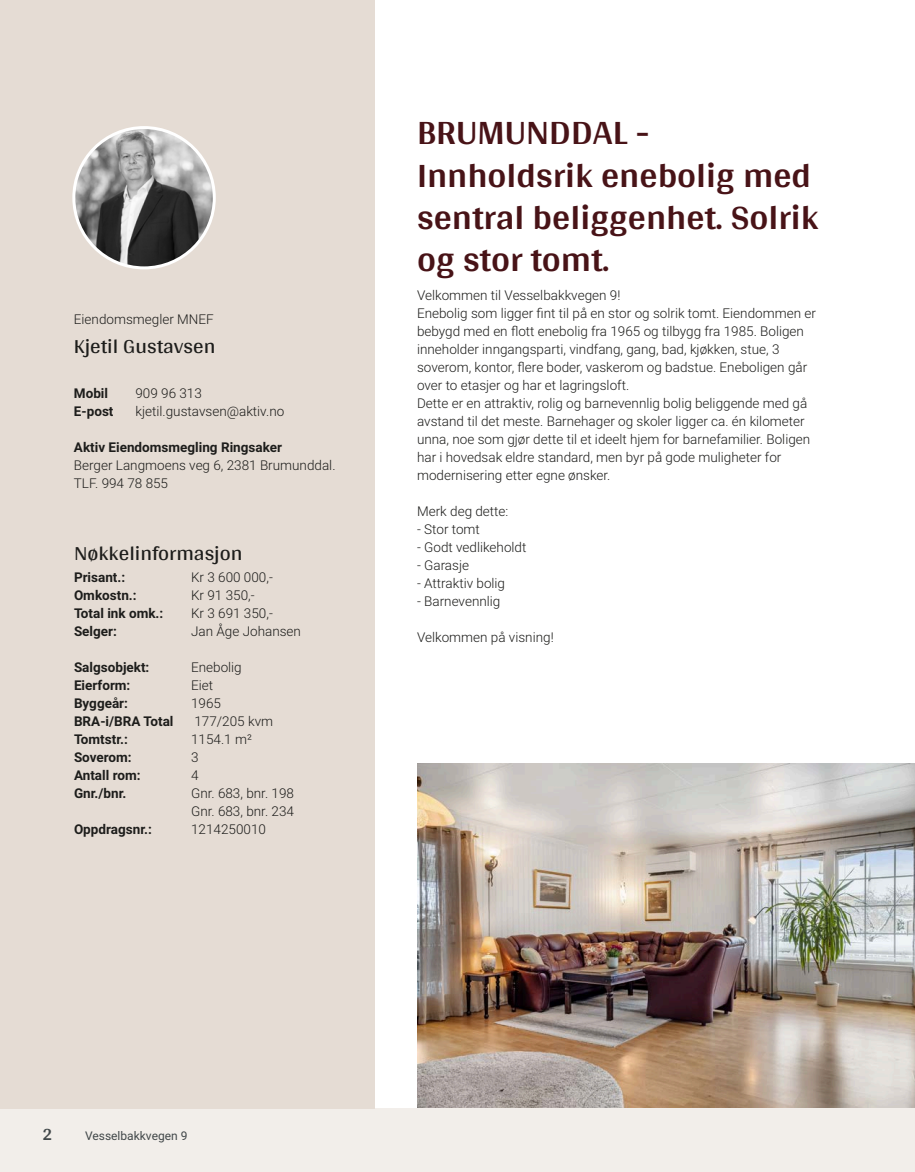
<style>
.page{position:relative;width:915px;height:1172px;background:#fff}
.page>*{position:absolute;margin:0;border:0;box-sizing:border-box;transform-origin:0 0}
.t1{font:700 36px/42px "Arya";color:#481317}
.t2{font:21px "Arya";color:#1d1d1b}
.t3{font:700 18px "Arya";color:#414749}
.t4{font:300 13.5px/18px "Roboto Vitec";color:#1d1d1b}
.t5{font:700 13.5px "Roboto Vitec";color:#1d1d1b}
.t6{font:12px "Roboto Vitec";color:#414749}
</style>
<div class="page">
<div style="left:0;top:1108px;width:914px;height:64px;background:#f2eeea"></div>
<div style="left:0;top:0;width:374px;height:1108px;background:#e5dcd4"></div>
<img style="left:74px;top:128px;width:140px;height:140px;border-radius:70px">
<div style="left:72px;top:126px;width:144px;height:143px;border:3px solid #fff;border-radius:50%"></div>
<img style="left:417px;top:764px;width:497px;height:344px">
<p class="t4" style="left:74px;top:309px;width:141px">Eiendomsmegler MNEF</p>
<h2 class="t2" style="left:74px;top:333px;width:143px">Kjetil Gustavsen</h2>
<p class="t5" style="left:74px;top:384px;width:36px">Mobil</p>
<p class="t4" style="left:135px;top:384px;width:68px">909 96 313</p>
<p class="t5" style="left:74px;top:402px;width:41px">E‑post</p>
<p class="t4" style="left:135px;top:402px;width:150px">kjetil.gustavsen@aktiv.no</p>
<p class="t5" style="left:74px;top:438px;width:209px">Aktiv Eiendomsmegling Ringsaker</p>
<p class="t4" style="left:74px;top:456px;width:263px">Berger Langmoens veg 6, 2381 Brumunddal.<br>TLF. 994 78 855</p>
<h2 class="t2" style="left:74px;top:541px;width:170px">Nøkkelinformasjon</h2>
<p class="t5" style="left:74px;top:568px;width:53px">Prisant.:</p>
<p class="t4" style="left:191px;top:568px;width:83px">Kr 3 600 000,‑</p>
<p class="t5" style="left:74px;top:586px;width:64px">Omkostn.:</p>
<p class="t4" style="left:191px;top:586px;width:65px">Kr 91 350,‑</p>
<p class="t5" style="left:74px;top:604px;width:91px">Total ink omk.:</p>
<p class="t4" style="left:191px;top:604px;width:83px">Kr 3 691 350,‑</p>
<p class="t5" style="left:74px;top:622px;width:44px">Selger:</p>
<p class="t4" style="left:191px;top:622px;width:111px">Jan Åge Johansen</p>
<p class="t5" style="left:74px;top:658px;width:77px">Salgsobjekt:</p>
<p class="t4" style="left:191px;top:658px;width:52px">Enebolig</p>
<p class="t5" style="left:74px;top:676px;width:58px">Eierform:</p>
<p class="t4" style="left:191px;top:676px;width:24px">Eiet</p>
<p class="t5" style="left:74px;top:694px;width:55px">Byggeår:</p>
<p class="t4" style="left:191px;top:694px;width:31px">1965</p>
<p class="t5" style="left:74px;top:712px;width:101px">BRA‑i/BRA Total</p>
<p class="t4" style="left:194px;top:712px;width:80px">177/205 kvm</p>
<p class="t5" style="left:74px;top:730px;width:55px">Tomtstr.:</p>
<p class="t4" style="left:191px;top:730px;width:62px">1154.1 m²</p>
<p class="t5" style="left:74px;top:748px;width:59px">Soverom:</p>
<p class="t4" style="left:191px;top:748px;width:9px">3</p>
<p class="t5" style="left:74px;top:766px;width:68px">Antall rom:</p>
<p class="t4" style="left:191px;top:766px;width:9px">4</p>
<p class="t5" style="left:74px;top:784px;width:54px">Gnr./bnr.</p>
<p class="t4" style="left:191px;top:784px;width:104px">Gnr. 683, bnr. 198<br>Gnr. 683, bnr. 234</p>
<p class="t5" style="left:74px;top:820px;width:79px">Oppdragsnr.:</p>
<p class="t4" style="left:191px;top:820px;width:76px">1214250010</p>
<h1 class="t1" style="left:417px;top:111px;width:403px">BRUMUNDDAL ‑<br>Innholdsrik enebolig med sentral beliggenhet. Solrik og stor tomt.</h1>
<p class="t4" style="left:417px;top:286px;width:400px">Velkommen til Vesselbakkvegen 9!<br>Enebolig som ligger fint til på en stor og solrik tomt. Eiendommen er bebygd med en flott enebolig fra 1965 og tilbygg fra 1985. Boligen inneholder inngangsparti, vindfang, gang, bad, kjøkken, stue, 3 soverom, kontor, flere boder, vaskerom og badstue. Eneboligen går over to etasjer og har et lagringsloft.<br>Dette er en attraktiv, rolig og barnevennlig bolig beliggende med gå avstand til det meste. Barnehager og skoler ligger ca. én kilometer unna, noe som gjør dette til et ideelt hjem for barnefamilier. Boligen har i hovedsak eldre standard, men byr på gode muligheter for modernisering etter egne ønsker.</p>
<p class="t4" style="left:417px;top:502px;width:111px">Merk deg dette:<br>‑ Stor tomt<br>‑ Godt vedlikeholdt ‑ Garasje<br>‑ Attraktiv bolig<br>‑ Barnevennlig</p>
<p class="t4" style="left:417px;top:628px;width:138px">Velkommen på visning!</p>
<h3 class="t3" style="left:43px;top:1123px;width:11px">2</h3>
<p class="t6" style="left:85px;top:1127px;width:104px">Vesselbakkvegen 9</p>
</div>
